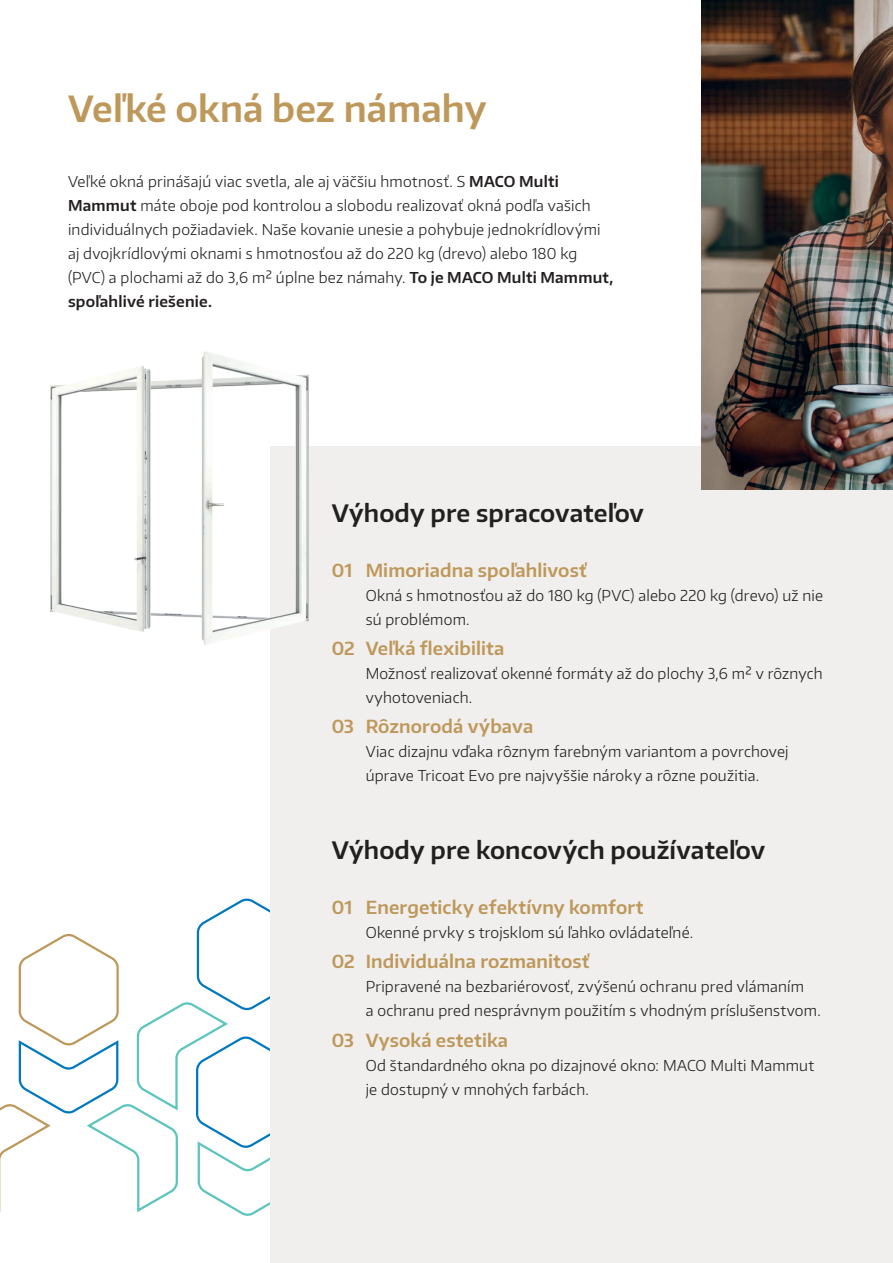
<style>
.page{position:relative;width:893px;height:1263px;background:#fff}
.page>*{position:absolute;margin:0;border:0;box-sizing:border-box;transform-origin:0 0}
.Headline_Kern_Gold{font:600 36px "Encode Sans Normal";letter-spacing:.005em;color:#be985a}
.Subheadline_16auf20_black{font:600 24px "Encode Sans Normal";letter-spacing:.01em;color:#231f20}
.Aufzählungen_Kern_Headline_gold{font:600 18px "Encode Sans Normal";letter-spacing:.005em;color:#be985a}
.Aufzählungen_Kern_Bodytext_schwarz{font:300 15px/24px "Encode Sans Normal";letter-spacing:.015em;color:#231f20}
.Bodytext{font:300 15px/24px "Encode Sans Normal";letter-spacing:.015em;color:#231f20}
.s1{font-weight:600}
</style>
<div class="page">
<svg style="left:0;top:896px;width:271px;height:322px"></svg>
<div style="left:271px;top:446px;width:622px;height:817px;background:#f0efed"></div>
<img style="left:702px;top:0;width:191px;height:489px">
<img style="left:51px;top:351px;width:257px;height:293px">
<p class="Headline_Kern_Gold" style="left:68px;top:85px;width:420px">Veľké okná bez námahy</p>
<p class="Bodytext" style="left:68px;top:169px;width:547px">Veľké okná prinášajú viac svetla, ale aj väčšiu hmotnosť. S <span class="s1">MACO Multi Mammut</span> máte oboje pod kontrolou a slobodu realizovať okná podľa vašich individuálnych požiadaviek. Naše kovanie unesie a pohybuje jednokrídlovými aj dvojkrídlovými oknami s hmotnosťou až do 220 kg (drevo) alebo 180 kg (PVC) a plochami až do 3,6 m² úplne bez námahy. <span class="s1">To je MACO Multi Mammut, spoľahlivé riešenie.</span></p>
<p class="Subheadline_16auf20_black" style="left:332px;top:497px;width:314px">Výhody pre spracovateľov</p>
<p class="Aufzählungen_Kern_Headline_gold" style="left:332px;top:558px;width:257px">01 Mimoriadna spoľahlivosť</p>
<p class="Aufzählungen_Kern_Bodytext_schwarz" style="left:366px;top:583px;width:459px">Okná s hmotnosťou až do 180 kg (PVC) alebo 220 kg (drevo) už nie sú problémom.</p>
<p class="Aufzählungen_Kern_Headline_gold" style="left:332px;top:636px;width:174px">02 Veľká flexibilita</p>
<p class="Aufzählungen_Kern_Bodytext_schwarz" style="left:366px;top:661px;width:458px">Možnosť realizovať okenné formáty až do plochy 3,6 m² v rôznych vyhotoveniach.</p>
<p class="Aufzählungen_Kern_Headline_gold" style="left:332px;top:715px;width:203px">03 Rôznorodá výbava</p>
<p class="Aufzählungen_Kern_Bodytext_schwarz" style="left:366px;top:739px;width:424px">Viac dizajnu vďaka rôznym farebným variantom a povrchovej úprave Tricoat Evo pre najvyššie nároky a rôzne použitia.</p>
<p class="Subheadline_16auf20_black" style="left:332px;top:835px;width:435px">Výhody pre koncových používateľov</p>
<p class="Aufzählungen_Kern_Headline_gold" style="left:332px;top:895px;width:313px">01 Energeticky efektívny komfort</p>
<p class="Aufzählungen_Kern_Bodytext_schwarz" style="left:366px;top:920px;width:329px">Okenné prvky s trojsklom sú ľahko ovládateľné.</p>
<p class="Aufzählungen_Kern_Headline_gold" style="left:332px;top:950px;width:259px">02 Individuálna rozmanitosť</p>
<p class="Aufzählungen_Kern_Bodytext_schwarz" style="left:366px;top:974px;width:457px">Pripravené na bezbariérovosť, zvýšenú ochranu pred vlámaním<br>a ochranu pred nesprávnym použitím s vhodným príslušenstvom.</p>
<p class="Aufzählungen_Kern_Headline_gold" style="left:332px;top:1028px;width:178px">03 Vysoká estetika</p>
<p class="Aufzählungen_Kern_Bodytext_schwarz" style="left:366px;top:1052px;width:450px">Od štandardného okna po dizajnové okno: MACO Multi Mammut je dostupný v mnohých farbách.</p>
</div>
